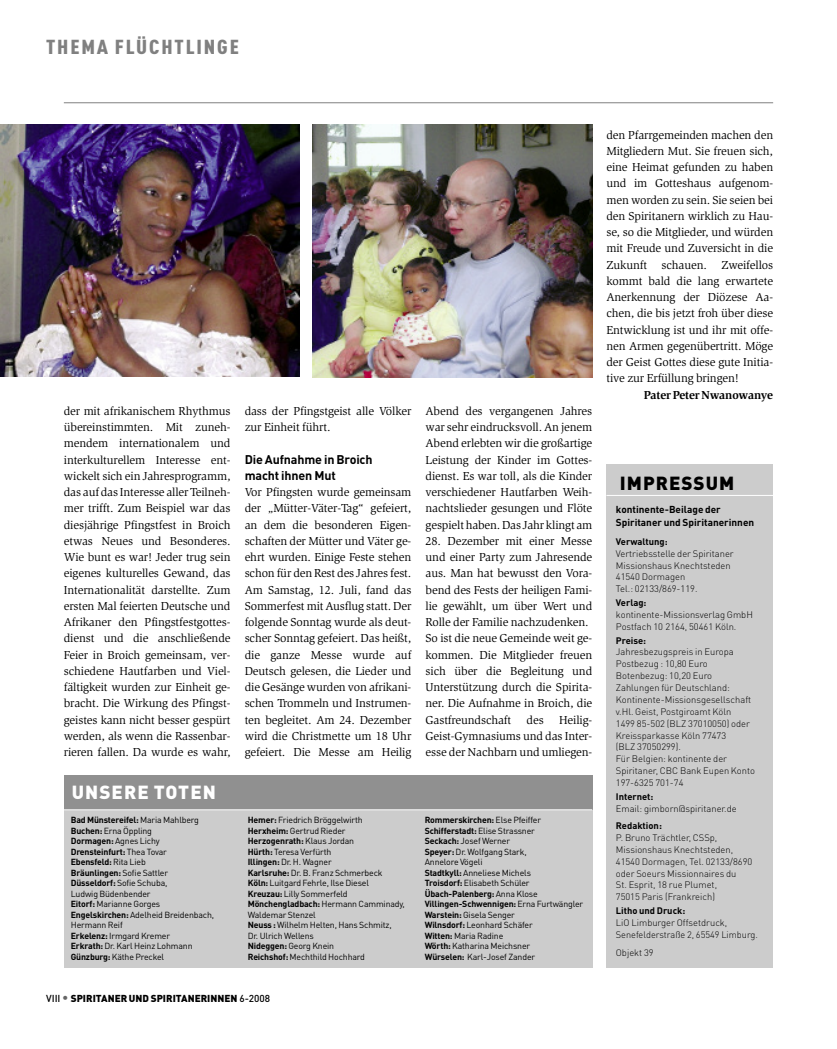
<style>
.page{position:relative;width:837px;height:1049px;background:#fff}
.page>*{position:absolute;margin:0;border:0;box-sizing:border-box;transform-origin:0 0}
.t1{font:900 20px "DIN Cond";letter-spacing:.085em;color:#808080;scale:1.1 1}
.t2{font:900 18.75px "DIN Pro";letter-spacing:.055em;color:#fff}
.t3{font:900 18.75px "DIN Pro";letter-spacing:.055em;color:#000}
.t4{font:700 12.5px/16.2px "DIN Pro";letter-spacing:-.01em;color:#000}
.t5{font:11.88px/16.2px "Slimbach Std";letter-spacing:-.01em;color:#000;text-align:justify}
.t6{font:700 11.88px "Slimbach Std";letter-spacing:-.01em;color:#000}
.t7{font:700 10px/13.1px "DIN Pro";color:#000}
.t8{font:900 10px "DIN Pro";color:#000}
.t9{font:300 9.38px/11.9px "DIN Pro";color:#000}
.t10{font:700 9.38px "DIN Pro";color:#000}
.t11{font:8.75px/10.5px "DIN Pro";letter-spacing:-.015em;color:#000}
.s1{font-weight:700}
.s2{font-weight:500}
.s3{font-weight:500;font-size:12.5px;color:#666}
</style>
<div class="page">
<div style="left:606px;top:464px;width:166px;height:503px;background:#ccc"></div>
<hr style="left:606px;top:495px;width:166px;height:1px;background:#fff">
<img style="left:312px;top:124px;width:280px;height:253px">
<img style="left:0;top:124px;width:299px;height:252px">
<div style="left:64px;top:780px;width:528px;height:187px;background:#ccc"></div>
<div style="left:64px;top:775px;width:528px;height:34px;background:#909090"></div>
<hr style="left:64px;top:809px;width:528px;height:1px;background:#fff">
<hr style="left:64px;top:102px;width:708px;height:1px;background:#808080">
<h1 class="t1" style="left:46px;top:35px;width:177px">THEMA FLÜCHTLINGE</h1>
<p class="t5" style="left:64px;top:404px;width:168px">der mit afrikanischem Rhythmus übereinstimmten. Mit zuneh&shy;mendem internationalem und interkulturellem Interesse ent&shy;wickelt sich ein Jahresprogramm, das auf das Interesse allerTeilneh&shy;mer trifft. Zum Beispiel war das diesjährige Pfingstfest in Broich etwas Neues und Besonderes.<br>Wie bunt es war! Jeder trug sein eigenes kulturelles Gewand, das Internationalität darstellte. Zum ersten Mal feierten Deutsche und Afrikaner den Pfingstfestgottes&shy;dienst und die anschließende Feier in Broich gemeinsam, ver&shy;schiedene Hautfarben und Viel&shy;fältigkeit wurden zur Einheit ge&shy;bracht. Die Wirkung des Pfingst&shy;geistes kann nicht besser gespürt werden, als wenn die Rassenbar&shy;rieren fallen. Da wurde es wahr,</p>
<p class="t5" style="left:244px;top:404px;width:168px">dass der Pfingstgeist alle Völker zur Einheit führt.</p>
<p class="t4" style="left:244px;top:451px;width:129px">Die Aufnahme in Broich macht ihnen Mut</p>
<p class="t5" style="left:244px;top:485px;width:168px">Vor Pfingsten wurde gemeinsam der „Mütter-Väter-Tag“ gefeiert, an dem die besonderen Eigen&shy;schaften der Mütter und Väter ge&shy;ehrt wurden. Einige Feste stehen schon für den Rest des Jahres fest.<br>Am Samstag, 12. Juli, fand das Sommerfest mit Ausflug statt. Der folgende Sonntag wurde als deut&shy;scher Sonntag gefeiert. Das heißt, die ganze Messe wurde auf Deutsch gelesen, die Lieder und die Gesänge wurden von afrikani&shy;schen Trommeln und Instrumen&shy;ten begleitet. Am 24. Dezember wird die Christmette um 18 Uhr gefeiert. Die Messe am Heilig</p>
<p class="t5" style="left:425px;top:404px;width:168px">Abend des vergangenen Jahres war sehr eindrucksvoll. An jenem Abend erlebten wir die großartige Leistung der Kinder im Gottes&shy;dienst. Es war toll, als die Kinder verschiedener Hautfarben Weih&shy;nachtslieder gesungen und Flöte gespielthaben.Das Jahrklingt am</p>
<p class="t5" style="left:425px;top:534px;width:168px;text-align:left">28. Dezember mit einer Messe und einer Party zum Jahresende aus. Man hat bewusst den Vora&shy;bend des Fests der heiligen Fami&shy;lie gewählt, um über Wert und<br>Rolle der Familie nachzudenken.<br>So ist die neue Gemeinde weit ge&shy;kommen. Die Mitglieder freuen sich über die Begleitung und<br>Unterstützung durch die Spirita&shy;ner. Die Aufnahme in Broich, die<br>Gastfreundschaft</p>
<p class="t5" style="left:425px;top:712px;width:168px;text-indent:133px">Heilig-Geist-Gymnasiums und das Inter&shy;esse der Nachbarn und umliegen-</p>
<p class="t5" style="left:526px;top:712px;width:19px">des</p>
<h2 class="t2" style="left:72px;top:781px;width:145px">UNSERE TOTEN</h2>
<p class="t11" style="left:71px;top:815px;width:145px"><span class="s1">Bad Münstereifel:</span> Maria Mahlberg<br><span class="s1">Buchen:</span> Erna Öppling<br><span class="s1">Dormagen:</span> Agnes Lichy<br><span class="s1">Drensteinfurt:</span> Thea Tovar<br><span class="s1">Ebensfeld:</span> Rita Lieb<br><span class="s1">Bräunlingen:</span> Sofie Sattler<br><span class="s1">Düsseldorf:</span> Sofie Schuba,<br>Ludwig Büdenbender<br><span class="s1">Eitorf:</span> Marianne Gorges<br><span class="s1">Engelskirchen:</span> Adelheid Breidenbach,<br>Hermann Reif<br><span class="s1">Erkelenz:</span> Irmgard Kremer<br><span class="s1">Erkrath:</span> Dr. Karl Heinz Lohmann<br><span class="s1">Günzburg:</span> Käthe Preckel</p>
<p class="t11" style="left:248px;top:815px;width:159px"><span class="s1">Hemer:</span> Friedrich Bröggelwirth<br><span class="s1">Herxheim:</span> Gertrud Rieder<br><span class="s1">Herzogenrath:</span> Klaus Jordan<br><span class="s1">Hürth:</span> Teresa Verfürth<br><span class="s1">Illingen:</span> Dr. H. Wagner<br><span class="s1">Karlsruhe:</span> Dr. B. Franz Schmerbeck<br><span class="s1">Köln:</span> Luitgard Fehrle, Ilse Diesel<br><span class="s1">Kreuzau:</span> Lilly Sommerfeld<br><span class="s1">Mönchengladbach:</span> Hermann Camminady,<br>Waldemar Stenzel<br><span class="s1">Neuss :</span> Wilhelm Helten, Hans Schmitz,<br>Dr. Ulrich Wellens<br><span class="s1">Nideggen:</span> Georg Knein<br><span class="s1">Reichshof:</span> Mechthild Hochhard</p>
<p class="t11" style="left:424px;top:815px;width:160px"><span class="s1">Rommerskirchen:</span> Else Pfeiffer<br><span class="s1">Schifferstadt:</span> Elise Strassner<br><span class="s1">Seckach:</span> Josef Werner<br><span class="s1">Speyer:</span> Dr. Wolfgang Stark,<br>Annelore Vögeli<br><span class="s1">Stadtkyll:</span> Anneliese Michels<br><span class="s1">Troisdorf:</span> Elisabeth Schüler<br><span class="s1">Übach-Palenberg:</span> Anna Klose<br><span class="s1">Villingen-Schwennigen:</span> Erna Furtwängler<br><span class="s1">Warstein:</span> Gisela Senger<br><span class="s1">Wilnsdorf:</span> Leonhard Schäfer<br><span class="s1">Witten:</span> Maria Radine<br><span class="s1">Wörth:</span> Katharina Meichsner<br><span class="s1">Würselen:</span> Karl-Josef Zander</p>
<p class="t8" style="left:46px;top:992px;width:226px"><span class="s2">VIII</span> <span class="s3">•</span> SPIRITANER UND SPIRITANERINNEN <span class="s2">6-2008</span></p>
<p class="t5" style="left:606px;top:127px;width:168px">den Pfarrgemeinden machen den Mitgliedern Mut. Sie freuen sich, eine Heimat gefunden zu haben und im Gotteshaus aufgenom&shy;men worden zu sein. Sie seien bei den Spiritanern wirklich zu Hau&shy;se, so die Mitglieder, und würden mit Freude und Zuversicht in die Zukunft schauen. Zweifellos kommt bald die lang erwartete Anerkennung der Diözese Aa&shy;chen, die bis jetzt froh über diese Entwicklung ist und ihr mit offe&shy;nen Armen gegenübertritt. Möge der Geist Gottes diese gute Initia&shy;tive zur Erfüllung bringen!</p>
<p class="t6" style="left:643px;top:390px;width:131px">PaterPeterNwanowanye</p>
<h2 class="t3" style="left:619px;top:472px;width:116px">IMPRESSUM</h2>
<p class="t7" style="left:615px;top:502px;width:140px">kontinente-Beilage der<br>Spiritaner und Spiritanerinnen</p>
<p class="t10" style="left:615px;top:536px;width:53px">Verwaltung:</p>
<p class="t9" style="left:615px;top:547px;width:119px">Vertriebsstelle der Spiritaner<br>Missionshaus Knechtsteden<br>41540 Dormagen<br>Tel.: 02133/869-119.</p>
<p class="t10" style="left:615px;top:597px;width:32px">Verlag:</p>
<p class="t9" style="left:615px;top:609px;width:138px">kontinente-Missionsverlag GmbH<br>Postfach 10 2164, 50461 Köln.</p>
<p class="t10" style="left:615px;top:635px;width:32px">Preise:</p>
<p class="t9" style="left:615px;top:646px;width:141px">Jahresbezugspreis in Europa<br>Postbezug : 10,80 Euro<br>Botenbezug: 10,20 Euro<br>Zahlungen für Deutschland:<br>Kontinente-Missionsgesellschaft v.Hl. Geist, Postgiroamt Köln<br>1499 85-502 (BLZ 37010050) oder<br>Kreissparkasse Köln 77473<br>(BLZ 37050299).<br>Für Belgien: kontinente der<br>Spiritaner, CBC Bank Eupen Konto<br>197-6325 701-74</p>
<p class="t10" style="left:615px;top:791px;width:39px">Internet:</p>
<p class="t9" style="left:615px;top:802px;width:122px">Email: gimborn@spiritaner.de</p>
<p class="t10" style="left:615px;top:820px;width:48px">Redaktion:</p>
<p class="t9" style="left:615px;top:832px;width:138px">P. Bruno Trächtler, CSSp,<br>Missionshaus Knechtsteden,<br>41540 Dormagen, Tel. 02133/8690 oder Soeurs Missionnaires du<br>St. Esprit, 18 rue Plumet,<br>75015 Paris (Frankreich)</p>
<p class="t10" style="left:615px;top:905px;width:71px">Litho und Druck:</p>
<p class="t9" style="left:615px;top:917px;width:143px">LiO Limburger Offsetdruck,<br>Senefelderstraße 2, 65549 Limburg.</p>
<p class="t9" style="left:615px;top:947px;width:39px">Objekt 39</p>
</div>
